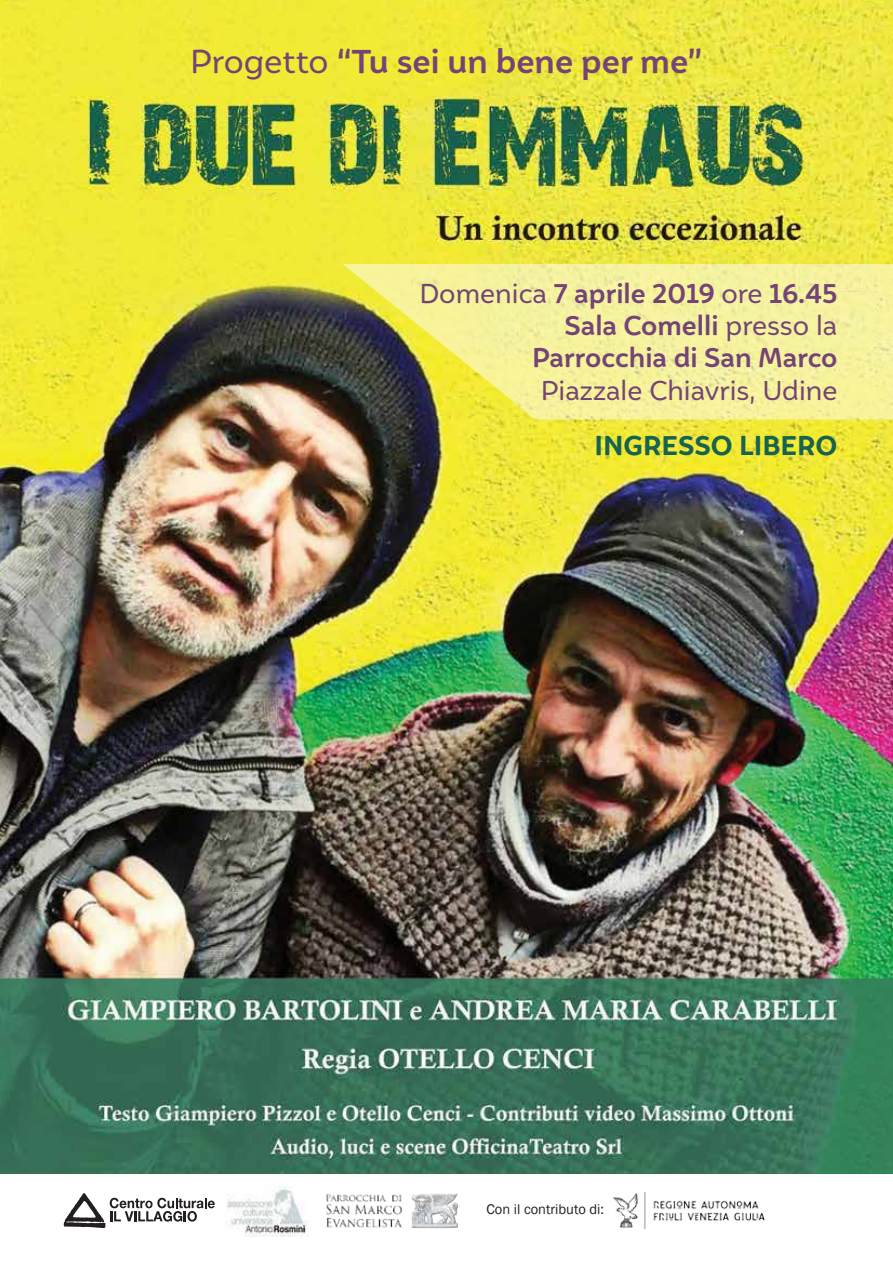
<style>
.page{position:relative;width:893px;height:1263px;background:#fff}
.page>*{position:absolute;margin:0;border:0;box-sizing:border-box;transform-origin:0 0}
.t1{font:700 33px "Igna Sans";color:#754476}
.t2{font:700 27px/32.4px "Igna Sans";color:#754476;text-align:right}
.t3{font:27px "Igna Sans";color:#754476}
.t4{font:900 27px "Igna Sans";color:#176350}
.t5{font:14.4px "Franklin Gothic";color:#231f20}
.s1{font-weight:400}
</style>
<div class="page">
<img style="left:0;top:0;width:893px;height:1174px">
<svg style="left:342px;top:264px;width:551px;height:156px;background:#e2de8b"></svg>
<img style="left:613px;top:1192px;width:152px;height:36px">
<svg style="left:64px;top:1193px;width:151px;height:35px"></svg>
<img style="left:226px;top:1187px;width:82px;height:49px">
<img style="left:326px;top:1193px;width:134px;height:36px">
<p class="t1" style="left:190px;top:40px;width:513px"><span class="s1">Progetto</span> “Tu sei un bene per me”</p>
<p class="t2" style="left:419px;top:276px;width:420px"><span class="s1">Domenica</span> 7 aprile 2019 <span class="s1">ore</span> 16.45<br>Sala Comelli <span class="s1">presso la<br></span>Parrocchia di San Marco</p>
<p class="t3" style="left:541px;top:373px;width:298px">Piazzale Chiavris, Udine</p>
<p class="t4" style="left:594px;top:428px;width:244px">INGRESSO LIBERO</p>
<p class="t5" style="left:487px;top:1200px;width:119px">Con il contributo di:</p>
</div>
